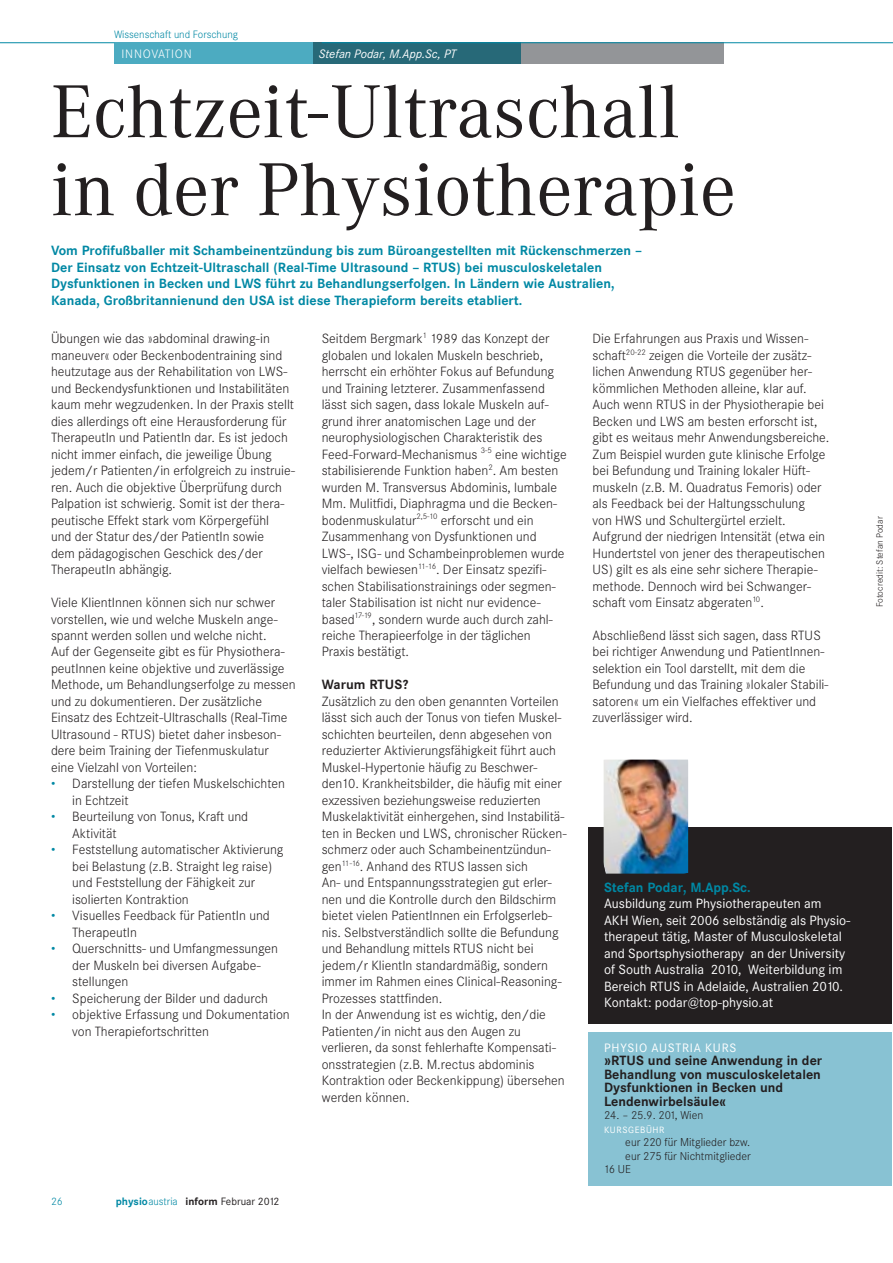
<style>
.page{position:relative;width:893px;height:1263px;background:#fff}
.page>*{position:absolute;margin:0;border:0;box-sizing:border-box;transform-origin:0 0}
.t1{font:73.35px/78px "Corporate ABQ";color:#231f20}
.t2{font:300 13.2px/16.5px "Corporate SBQ";color:#231f20}
.t3{font:700 13.2px/16.5px "Corporate SBQ";color:#0088a4}
.t4{font:13.2px/16.5px "Corporate SBQ";color:#fff}
.t5{font:700 13.2px/13.5px "Corporate SBQ";color:#231f20}
.t6{font:italic 12px "Corporate SBQ";color:#fff}
.t7{font:12px "Corporate SBQ";letter-spacing:.06em;color:#fff}
.t8{font:300 12px "Corporate SBQ";letter-spacing:.06em;color:#fff}
.t9{font:300 11.25px "Corporate SBQ";color:#231f20}
.t10{font:10.5px "Corporate SBQ";color:#231f20}
.t11{font:300 10.5px "Corporate SBQ";color:#0088a4}
.t12{font:300 9px "Corporate SBQ";color:#231f20}
.t13{font:9px "Corporate SBQ";letter-spacing:.07em;color:#fff}
.s1{color:#0088a4}
.s2{font-weight:700;color:#0088a4}
.s3{font-weight:300;color:#0088a4}
.s4{font-weight:700}
</style>
<div class="page">
<div style="left:588px;top:1033px;width:304px;height:153px;background:#88c2d3"></div>
<div style="left:588px;top:827px;width:304px;height:196px;background:#231f20"></div>
<div style="left:114px;top:43px;width:199px;height:21px;background:#4cabc1"></div>
<div style="left:520px;top:43px;width:203px;height:21px;background:#939598"></div>
<div style="left:313px;top:43px;width:207px;height:21px;background:#276978"></div>
<hr style="left:322px;top:42px;width:571px;height:1px;background:#0088a4">
<hr style="left:0;top:42px;width:114px;height:1px;background:#0088a4">
<img style="left:604px;top:760px;width:84px;height:114px">
<p class="t11" style="left:114px;top:30px;width:125px">Wissenschaft und Forschung</p>
<p class="t8" style="left:121px;top:49px;width:72px">INNOVATION</p>
<p class="t6" style="left:319px;top:46px;width:139px">Stefan Podar, M.App.Sc, PT</p>
<h1 class="t1" style="left:51px;top:78px;width:686px">Echtzeit-Ultraschall in der Physiotherapie</h1>
<p class="t3" style="left:51px;top:243px;width:592px">Vom Profifußballer mit Schambeinentzündung bis zum Büroangestellten mit Rückenschmerzen – Der Einsatz von Echtzeit-Ultraschall (Real-Time Ultrasound – RTUS) bei musculoskeletalen Dysfunktionen in Becken und LWS führt zu Behandlungserfolgen. In Ländern wie Australien, Kanada, Großbritannienund den USA ist diese Therapieform bereits etabliert.</p>
<p class="t2" style="left:51px;top:331px;width:245px">Übungen wie das »abdominal drawing-in maneuver« oder Beckenbodentraining sind heutzutage aus der Rehabilitation von LWS&shy;und Beckendysfunktionen und Instabilitäten kaum mehr wegzudenken. In der Praxis stellt dies allerdings oft eine Herausforderung für TherapeutIn und PatientIn dar. Es ist jedoch nicht immer einfach, die jeweilige Übung jedem/r Patienten/in erfolgreich zu instruie&shy;ren. Auch die objektive Überprüfung durch Palpation ist schwierig. Somit ist der thera&shy;peutische Effekt stark vom Körpergefühl<br>und der Statur des/der PatientIn sowie<br>dem pädagogischen Geschick des/der TherapeutIn abhängig.</p>
<p class="t2" style="left:51px;top:595px;width:246px">Viele KlientInnen können sich nur schwer vorstellen‚ wie und welche Muskeln ange&shy;spannt werden sollen und welche nicht.<br>Auf der Gegenseite gibt es für Physiothera&shy;peutInnen keine objektive und zuverlässige Methode, um Behandlungserfolge zu messen und zu dokumentieren. Der zusätzliche Einsatz des Echtzeit-Ultraschalls (Real-Time Ultrasound - RTUS) bietet daher insbeson&shy;dere beim Training der Tiefenmuskulatur<br>eine Vielzahl von Vorteilen:</p>
<p class="t2" style="left:72px;top:777px;width:214px;text-indent:-21px"><span class="s1">•</span> Darstellung der tiefen Muskelschichten in Echtzeit</p>
<p class="t2" style="left:72px;top:810px;width:177px;text-indent:-21px"><span class="s1">•</span> Beurteilung von Tonus, Kraft und<br>Aktivität</p>
<p class="t2" style="left:72px;top:843px;width:213px;text-indent:-21px"><span class="s1">•</span> Feststellung automatischer Aktivierung bei Belastung (z.B. Straight leg raise) und Feststellung der Fähigkeit zur isolierten Kontraktion</p>
<p class="t2" style="left:72px;top:909px;width:199px;text-indent:-21px"><span class="s1">•</span> Visuelles Feedback für PatientIn und<br>TherapeutIn</p>
<p class="t2" style="left:72px;top:942px;width:207px;text-indent:-21px"><span class="s1">•</span> Querschnitts- und Umfangmessungen der Muskeln bei diversen Aufgabe&shy;stellungen</p>
<p class="t2" style="left:51px;top:991px;width:218px"><span class="s1">•</span> Speicherung der Bilder und dadurch</p>
<p class="t2" style="left:72px;top:1008px;width:219px;text-indent:-21px"><span class="s1">•</span> objektive Erfassung und Dokumentation von Therapiefortschritten</p>
<p class="t11" style="left:51px;top:1197px;width:13px">26</p>
<p class="t10" style="left:116px;top:1197px;width:165px"><span class="s2">physio</span><span class="s3">austria</span> <span class="s4">inform</span> Februar 2012</p>
<p class="t2" style="left:322px;top:331px;width:246px">Seitdem Bergmark<sup>1</sup> 1989 das Konzept der globalen und lokalen Muskeln beschrieb, herrscht ein erhöhter Fokus auf Befundung und Training letzterer. Zusammenfassend lässt sich sagen, dass lokale Muskeln auf&shy;grund ihrer anatomischen Lage und der neurophysiologischen Charakteristik des Feed-Forward-Mechanismus <sup>3-5</sup> eine wichtige stabilisierende Funktion haben<sup>2</sup>. Am besten wurden M. Transversus Abdominis, lumbale Mm. Mulitfidi, Diaphragma und die Becken&shy;bodenmuskulatur<sup>2,5-10</sup> erforscht und ein Zusammenhang von Dysfunktionen und LWS-, ISG- und Schambeinproblemen wurde vielfach bewiesen<sup>11-16</sup>. Der Einsatz spezifi&shy;schen Stabilisationstrainings oder segmen&shy;taler Stabilisation ist nicht nur evidence&shy;based<sup>17-19</sup>, sondern wurde auch durch zahl&shy;reiche Therapieerfolge in der täglichen<br>Praxis bestätigt.</p>
<p class="t5" style="left:322px;top:679px;width:88px">Warum RTUS?</p>
<p class="t2" style="left:322px;top:694px;width:246px">Zusätzlich zu den oben genannten Vorteilen lässt sich auch der Tonus von tiefen Muskel&shy;schichten beurteilen, denn abgesehen von reduzierter Aktivierungsfähigkeit führt auch Muskel-Hypertonie häufig zu Beschwer&shy;den10. Krankheitsbilder, die häufig mit einer exzessiven beziehungsweise reduzierten Muskelaktivität einhergehen, sind Instabilitä&shy;ten in Becken und LWS, chronischer Rücken&shy;schmerz oder auch Schambeinentzündun&shy;gen<sup>11-16</sup>. Anhand des RTUS lassen sich<br>An- und Entspannungsstrategien gut erler&shy;nen und die Kontrolle durch den Bildschirm bietet vielen PatientInnen ein Erfolgserleb&shy;nis. Selbstverständlich sollte die Befundung und Behandlung mittels RTUS nicht bei jedem/r KlientIn standardmäßig, sondern immer im Rahmen eines Clinical-Reasoning-Prozesses stattfinden.<br>In der Anwendung ist es wichtig, den/die Patienten/in nicht aus den Augen zu verlieren, da sonst fehlerhafte Kompensati&shy;onsstrategien (z.B. M.rectus abdominis Kontraktion oder Beckenkippung) übersehen werden können.</p>
<p class="t2" style="left:592px;top:331px;width:239px">Die Erfahrungen aus Praxis und Wissen&shy;schaft<sup>20-22</sup> zeigen die Vorteile der zusätz&shy;lichen Anwendung RTUS gegenüber her&shy;kömmlichen Methoden alleine, klar auf.<br>Auch wenn RTUS in der Physiotherapie bei Becken und LWS am besten erforscht ist, gibt es weitaus mehr Anwendungsbereiche.<br>Zum Beispiel wurden gute klinische Erfolge bei Befundung und Training lokaler Hüft&shy;muskeln (z.B. M. Quadratus Femoris) oder als Feedback bei der Haltungsschulung<br>von HWS und Schultergürtel erzielt.<br>Aufgrund der niedrigen Intensität (etwa ein Hundertstel von jener des therapeutischen US) gilt es als eine sehr sichere Therapie&shy;methode. Dennoch wird bei Schwanger&shy;schaft vom Einsatz abgeraten<sup>10</sup>.</p>
<p class="t2" style="left:592px;top:628px;width:237px">Abschließend lässt sich sagen, dass RTUS bei richtiger Anwendung und PatientInnen&shy;selektion ein Tool darstellt, mit dem die Befundung und das Training »lokaler Stabili&shy;satoren« um ein Vielfaches effektiver und zuverlässiger wird.</p>
<p class="t3" style="left:604px;top:880px;width:148px">Stefan Podar, M.App.Sc.</p>
<p class="t4" style="left:604px;top:896px;width:248px">Ausbildung zum Physiotherapeuten am<br>AKH Wien, seit 2006 selbständig als Physio&shy;therapeut tätig, Master of Musculoskeletal and Sportsphysiotherapy an der University of South Australia 2010, Weiterbildung im Bereich RTUS in Adelaide, Australien 2010.<br>Kontakt: podar@top-physio.at</p>
<p class="t7" style="left:604px;top:1043px;width:134px">PHYSIO AUSTRIA KURS</p>
<p class="t5" style="left:604px;top:1055px;width:220px">»RTUS und seine Anwendung in der<br>Behandlung von musculoskeletalen<br>Dysfunktionen in Becken und<br>Lendenwirbelsäule«</p>
<p class="t9" style="left:604px;top:1111px;width:101px">24. – 25.9. 201, Wien</p>
<p class="t13" style="left:604px;top:1126px;width:62px">KURSGEBÜHR</p>
<p class="t9" style="left:625px;top:1138px;width:126px">eur 220 für Mitglieder bzw.</p>
<p class="t9" style="left:625px;top:1151px;width:127px">eur 275 für Nichtmitglieder</p>
<p class="t9" style="left:604px;top:1165px;width:29px">16 UE</p>
<p class="t12" style="left:876px;top:607px;width:93px;rotate:-90deg">Fotocredit: Stefan Podar</p>
</div>
